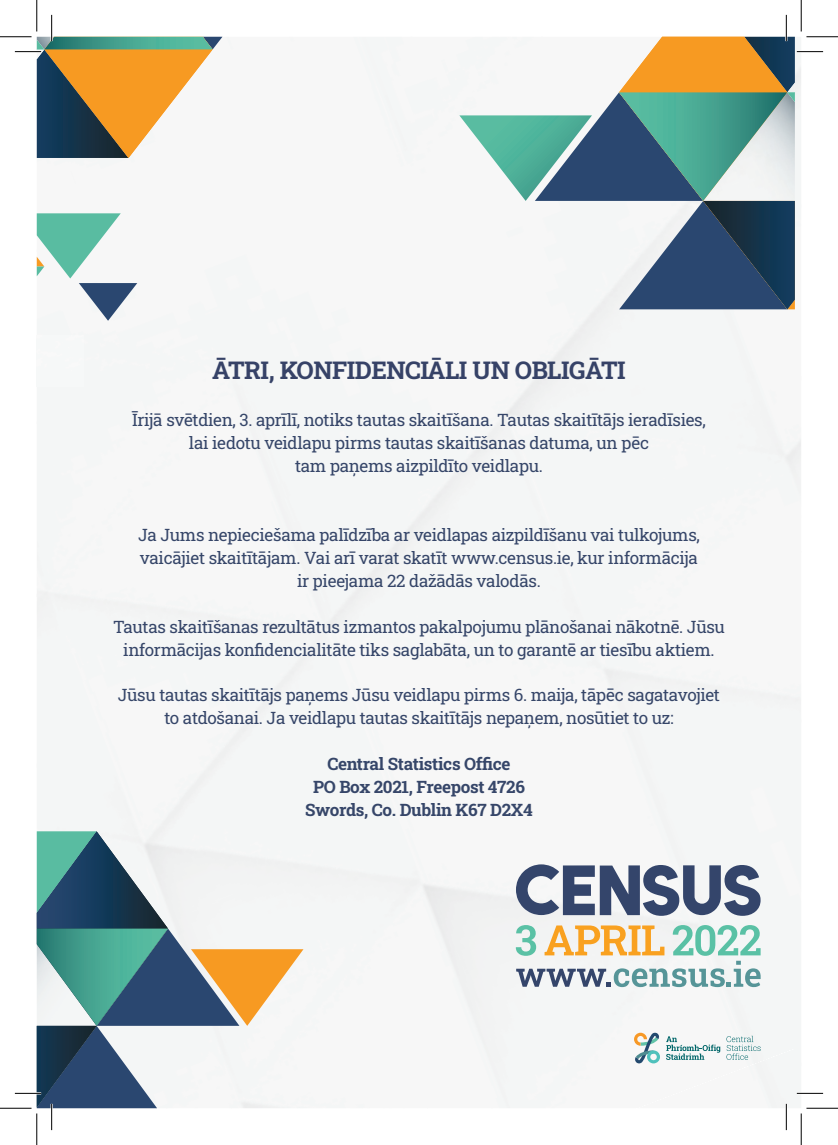
<style>
.page{position:relative;width:838px;height:1145px;background:#fff}
.page>*{position:absolute;margin:0;border:0;box-sizing:border-box;transform-origin:0 0}
.t1{font:700 24.5px "Roboto Slab";letter-spacing:-.02em;color:#364267}
.t2{font:17.15px/22.9px "Roboto Slab";letter-spacing:-.02em;color:#364669;text-align:center}
.t3{font:700 17.15px/22.9px "Roboto Slab";letter-spacing:-.02em;color:#364669;text-align:center}
</style>
<div class="page">
<div style="left:410px;top:37px;width:391px;height:905px;background:#f4f6f6"></div>
<img style="left:66px;top:154px;width:427px;height:954px">
<div style="left:541px;top:309px;width:260px;height:265px;background:#f4f6f6"></div>
<div style="left:37px;top:249px;width:325px;height:859px;background:#f4f6f6"></div>
<img style="left:723px;top:309px;width:78px;height:71px">
<img style="left:37px;top:421px;width:260px;height:410px">
<div style="left:37px;top:593px;width:195px;height:238px;background:#f4f6f6"></div>
<div style="left:37px;top:764px;width:130px;height:67px;background:#f4f6f6"></div>
<img style="left:744px;top:551px;width:57px;height:172px">
<div style="left:753px;top:922px;width:48px;height:126px;background:#f4f6f6"></div>
<div style="left:37px;top:336px;width:47px;height:51px;background:#f6f8f8"></div>
<svg style="left:37px;top:375px;width:7px;height:12px"></svg>
<svg style="left:37px;top:213px;width:100px;height:108px"></svg>
<svg style="left:634px;top:1033px;width:26px;height:30px"></svg>
<svg style="left:726px;top:1036px;width:34px;height:24px"></svg>
<svg style="left:666px;top:1036px;width:54px;height:24px"></svg>
<svg style="left:516px;top:925px;width:244px;height:62px"></svg>
<svg style="left:516px;top:864px;width:244px;height:52px"></svg>
<hr style="left:796px;top:1092px;width:27px;height:2px;background:#fff">
<hr style="left:785px;top:1104px;width:2px;height:26px;background:#fff">
<svg style="left:796px;top:1093px;width:27px;height:1px"></svg>
<svg style="left:15px;top:15px;width:207px;height:143px"></svg>
<svg style="left:15px;top:831px;width:288px;height:299px"></svg>
<svg style="left:459px;top:15px;width:364px;height:294px"></svg>
<svg style="left:786px;top:1104px;width:1px;height:26px"></svg>
<hr style="left:0;top:36px;width:32px;height:2px;background:#fff">
<hr style="left:806px;top:36px;width:31px;height:2px;background:#fff">
<hr style="left:0;top:1107px;width:32px;height:2px;background:#fff">
<hr style="left:36px;top:0;width:2px;height:31px;background:#fff">
<hr style="left:36px;top:1113px;width:2px;height:32px;background:#fff">
<hr style="left:800px;top:0;width:2px;height:31px;background:#fff">
<hr style="left:0;top:36px;width:32px;height:1px;background:#000">
<hr style="left:806px;top:36px;width:31px;height:1px;background:#000">
<hr style="left:0;top:1108px;width:32px;height:1px;background:#000">
<hr style="left:806px;top:1108px;width:31px;height:1px;background:#000">
<hr style="left:36px;top:0;width:1px;height:31px;background:#000">
<hr style="left:36px;top:1113px;width:1px;height:32px;background:#000">
<hr style="left:800px;top:0;width:1px;height:31px;background:#000">
<hr style="left:800px;top:1113px;width:1px;height:32px;background:#000">
<h1 class="t1" style="left:212px;top:353px;width:415px">ĀTRI, KONFIDENCIĀLI UN OBLIGĀTI</h1>
<p class="t2" style="left:132px;top:408px;width:575px">Īrijā svētdien, 3. aprīlī, notiks tautas skaitīšana. Tautas skaitītājs ieradīsies, lai iedotu veidlapu pirms tautas skaitīšanas datuma, un pēc<br>tam paņems aizpildīto veidlapu.</p>
<p class="t2" style="left:138px;top:523px;width:563px">Ja Jums nepieciešama palīdzība ar veidlapas aizpildīšanu vai tulkojums, vaicājiet skaitītājam. Vai arī varat skatīt www.census.ie, kur informācija ir pieejama 22 dažādās valodās.</p>
<p class="t2" style="left:113px;top:615px;width:613px">Tautas skaitīšanas rezultātus izmantos pakalpojumu plānošanai nākotnē. Jūsu informācijas konfidencialitāte tiks saglabāta, un to garantē ar tiesību aktiem.</p>
<p class="t2" style="left:118px;top:683px;width:603px">Jūsu tautas skaitītājs paņems Jūsu veidlapu pirms 6. maija, tāpēc sagatavojiet to atdošanai. Ja veidlapu tautas skaitītājs nepaņem, nosūtiet to uz:</p>
<p class="t3" style="left:305px;top:752px;width:229px">Central Statistics Office<br>PO Box 2021, Freepost 4726<br>Swords, Co. Dublin K67 D2X4</p>
</div>
